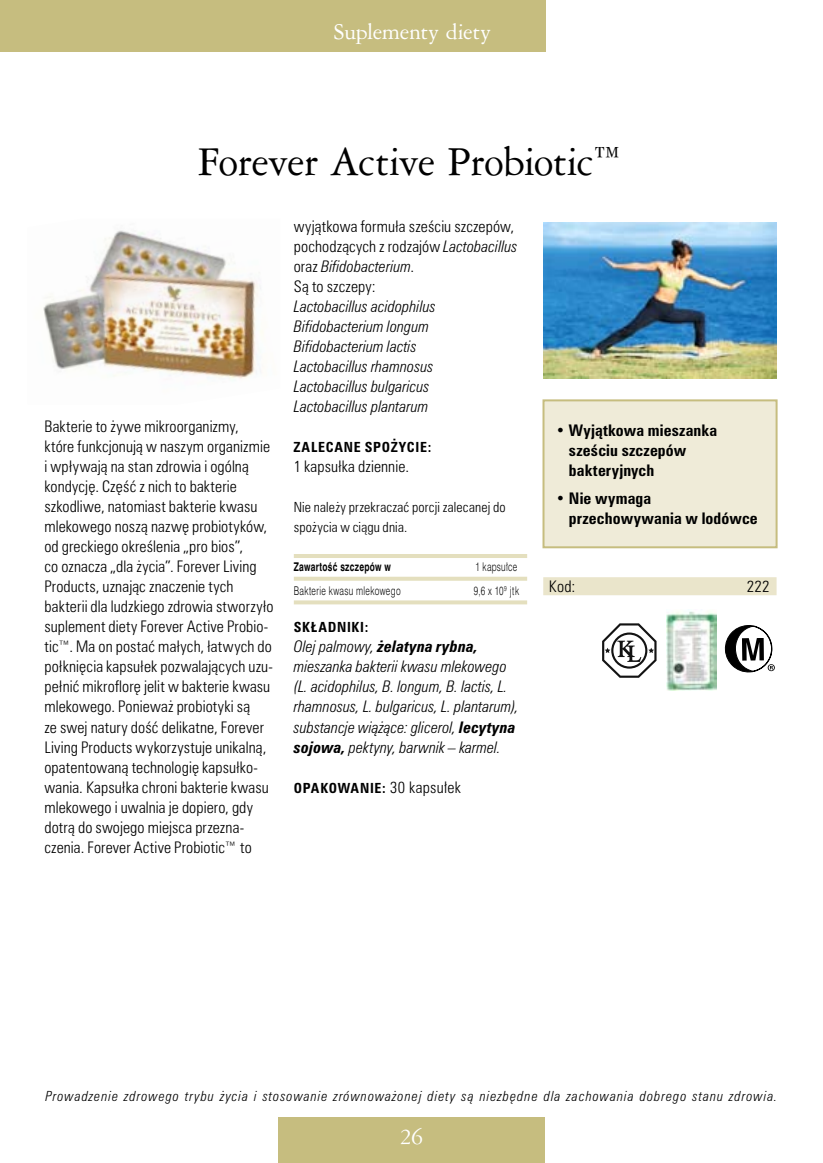
<style>
.page{position:relative;width:823px;height:1163px;background:#fff}
.page>*{position:absolute;margin:0;border:0;box-sizing:border-box;transform-origin:0 0}
.t1{font:44px "American Garamond PL";letter-spacing:-.02em;color:#000}
.t2{font:24px "American Garamond PL";letter-spacing:-.015em;color:#fff}
.t3{font:300 condensed 16px/20px "Zurich PL";letter-spacing:.005em;color:#000}
.t4{font:italic 300 condensed 16px/20px "Zurich PL";letter-spacing:.005em;color:#000}
.t5{font:700 condensed 16px/20px "Zurich PL";letter-spacing:.01em;color:#000}
.t6{font:italic 300 condensed 14px "Zurich PL";letter-spacing:.065em;color:#000}
.t7{font:300 condensed 14px/20px "Zurich PL";letter-spacing:.01em;color:#000}
.t8{font:700 condensed 14px "Zurich PL";letter-spacing:.05em;color:#000}
.t9{font:300 12px "Swiss 721 PL";letter-spacing:.04em;color:#000;scale:.7 1}
.t10{font:700 12px "Swiss 721 PL";letter-spacing:.035em;color:#000;scale:.7 1}
.s1{font-size:40px}
.s2{font-style:italic}
.s3{font-weight:700}
.s4{font-weight:300;font-size:16px}
</style>
<div class="page">
<div style="left:0;top:0;width:544px;height:51px;background:#c6bd7f"></div>
<div style="left:278px;top:1117px;width:266px;height:45px;background:#c6bd7f"></div>
<hr style="left:293px;top:554px;width:234px;height:4px;background:#e4dfbe">
<svg style="left:293px;top:576px;width:234px;height:4px"></svg>
<svg style="left:293px;top:600px;width:234px;height:4px"></svg>
<div style="left:543px;top:577px;width:233px;height:18px;background:#eae5cb"></div>
<img style="left:543px;top:223px;width:233px;height:155px">
<div style="left:543px;top:400px;width:233px;height:147px;background:#efebd8"></div>
<div style="left:542px;top:399px;width:235px;height:149px;border:2px solid #c6bd7f"></div>
<img style="left:43px;top:230px;width:220px;height:149px">
<img style="left:666px;top:611px;width:50px;height:79px">
<svg style="left:602px;top:623px;width:54px;height:54px"></svg>
<svg style="left:724px;top:625px;width:50px;height:47px"></svg>
<h2 class="t2" style="left:333px;top:18px;width:159px">Suplementy diety</h2>
<h1 class="t1" style="left:197px;top:136px;width:427px">Forever Active Probiotic<span class="s1">™</span></h1>
<p class="t3" style="left:44px;top:416px;width:230px">Bakterie to ˝ywe mikroorganizmy,<br>które funkcjonujà w naszym organizmie i wpływajà na stan zdrowia i ogólnà kondycj´. Cz´Êç z nich to bakterie szkodliwe, natomiast bakterie kwasu mlekowego noszà nazw´ probiotyków, od greckiego okreÊlenia „pro bios”,<br>co oznacza „dla ˝ycia”. Forever Living Products, uznajàc znaczenie tych bakterii dla ludzkiego zdrowia stworzyło suplement diety Forever Active Probio&shy;tic™. Ma on postaç małych, łatwych do połkni´cia kapsułek pozwalajàcych uzu&shy;pełniç mikroflor´ jelit w bakterie kwasu mlekowego. Poniewa˝ probiotyki sà<br>ze swej natury doÊç delikatne, Forever Living Products wykorzystuje unikalnà, opatentowanà technologi´ kapsułko&shy;wania. Kapsułka chroni bakterie kwasu mlekowego i uwalnia je dopiero, gdy dotrà do swojego miejsca przezna&shy;czenia. Forever Active Probiotic™ to</p>
<p class="t3" style="left:293px;top:216px;width:225px">wyjàtkowa formuła szeÊciu szczepów, pochodzàcych z rodzajów <span class="s2">Lactobacillus </span>oraz <span class="s2">Bifidobacterium</span>.<br>Sà to szczepy:</p>
<p class="t4" style="left:293px;top:296px;width:143px">Lactobacillus acidophilus<br>Bifidobacterium longum<br>Bifidobacterium lactis<br>Lactobacillus rhamnosus<br>Lactobacillus bulgaricus<br>Lactobacillus plantarum</p>
<p class="t8" style="left:293px;top:439px;width:139px">ZALECANE SPO˚YCIE:</p>
<p class="t3" style="left:294px;top:456px;width:117px">1 kapsułka dziennie.</p>
<p class="t7" style="left:293px;top:497px;width:213px">Nie nale˝y przekraczaç porcji zalecanej do spo˝ycia w ciàgu dnia.</p>
<p class="t10" style="left:293px;top:559px;width:140px">ZawartoÊç szczepów w</p>
<p class="t9" style="left:475px;top:559px;width:61px">1 kapsu∏ce</p>
<p class="t9" style="left:293px;top:583px;width:154px">Bakterie kwasu mlekowego</p>
<p class="t9" style="left:473px;top:583px;width:66px">9,6 x 10<sup>9</sup> jtk</p>
<p class="t8" style="left:293px;top:619px;width:76px">SK¸ADNIKI:</p>
<p class="t4" style="left:293px;top:636px;width:226px">Olej palmowy, <span class="s3">˝elatyna rybna, </span>mieszanka bakterii kwasu mlekowego (L. acidophilus, B. longum, B. lactis, L. rhamnosus, L. bulgaricus, L. plantarum), substancje wià˝àce: glicerol, <span class="s3">lecytyna sojowa,</span> pektyny, barwnik – karmel.</p>
<p class="t8" style="left:293px;top:779px;width:169px">OPAKOWANIE: <span class="s4">30 kapsu∏ek</span></p>
<p class="t5" style="left:568px;top:420px;width:150px;text-indent:-13px">• Wyjàtkowa mieszanka szeÊciu szczepów bakteryjnych</p>
<p class="t5" style="left:568px;top:488px;width:190px;text-indent:-13px">• Nie wymaga przechowywania w lodówce</p>
<p class="t3" style="left:548px;top:576px;width:28px">Kod:</p>
<p class="t3" style="left:746px;top:576px;width:24px">222</p>
<p class="t6" style="left:45px;top:1087px;width:733px">Prowadzenie zdrowego trybu ˝ycia i stosowanie zrównowa˝onej diety sà niezb´dne dla zachowania dobrego stanu zdrowia.</p>
<h2 class="t2" style="left:399px;top:1121px;width:25px">26</h2>
</div>
